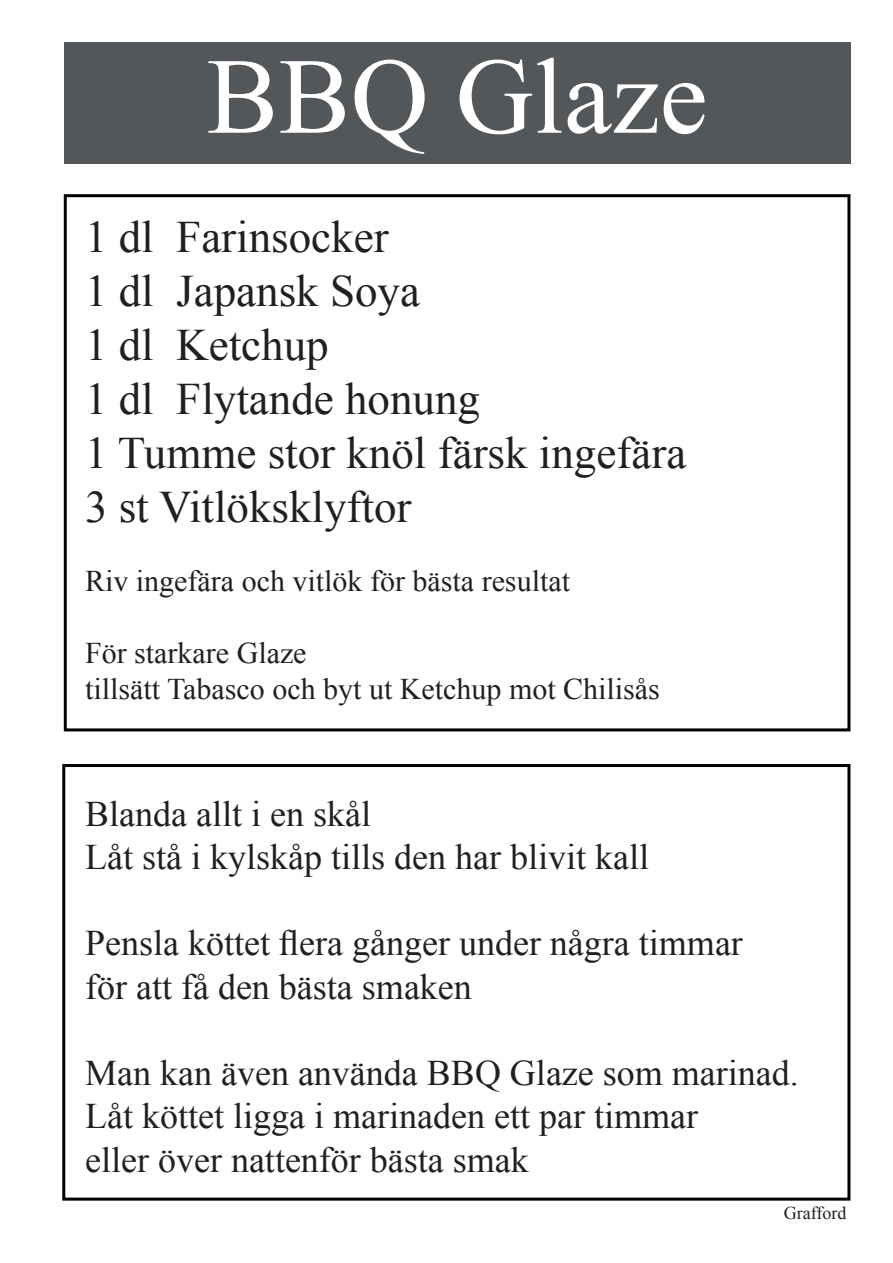
<style>
.page{position:relative;width:893px;height:1263px;background:#fff}
.page>*{position:absolute;margin:0;border:0;box-sizing:border-box;transform-origin:0 0}
.t1{font:108px "Times New Roman";color:#fff}
.t2{font:45px "Times New Roman";color:#231f20}
.t3{font:36px "Times New Roman";color:#231f20}
.t4{font:30px "Times New Roman";color:#231f20}
.t5{font:18px "Times New Roman";color:#231f20}
</style>
<div class="page">
<div style="left:62px;top:764px;width:788px;height:436px;border:3px solid #000"></div>
<div style="left:64px;top:43px;width:786px;height:121px;background:#54575a"></div>
<div style="left:64px;top:194px;width:786px;height:537px;border:3px solid #000"></div>
<p class="t1" style="left:207px;top:24px;width:502px">BBQ Glaze</p>
<p class="t2" style="left:85px;top:207px;width:305px">1 dl Farinsocker</p>
<p class="t2" style="left:85px;top:261px;width:336px">1 dl Japansk Soya</p>
<p class="t2" style="left:85px;top:315px;width:245px">1 dl Ketchup</p>
<p class="t2" style="left:85px;top:369px;width:397px">1 dl Flytande honung</p>
<p class="t2" style="left:85px;top:423px;width:603px">1 Tumme stor knöl färsk ingefära</p>
<p class="t2" style="left:85px;top:477px;width:328px">3 st Vitlöksklyftor</p>
<p class="t4" style="left:85px;top:560px;width:486px">Riv ingefära och vitlök för bästa resultat</p>
<p class="t4" style="left:85px;top:632px;width:223px">För starkare Glaze</p>
<p class="t4" style="left:85px;top:668px;width:576px">tillsätt Tabasco och byt ut Ketchup mot Chilisås</p>
<p class="t3" style="left:85px;top:789px;width:287px">Blanda allt i en skål</p>
<p class="t3" style="left:85px;top:833px;width:566px">Låt stå i kylskåp tills den har blivit kall</p>
<p class="t3" style="left:85px;top:919px;width:659px">Pensla köttet flera gånger under några timmar</p>
<p class="t3" style="left:85px;top:962px;width:388px">för att få den bästa smaken</p>
<p class="t3" style="left:85px;top:1049px;width:715px">Man kan även använda BBQ Glaze som marinad.</p>
<p class="t3" style="left:85px;top:1092px;width:614px">Låt köttet ligga i marinaden ett par timmar</p>
<p class="t3" style="left:85px;top:1135px;width:445px">eller över nattenför bästa smak</p>
<p class="t5" style="left:784px;top:1200px;width:64px">Grafford</p>
</div>
